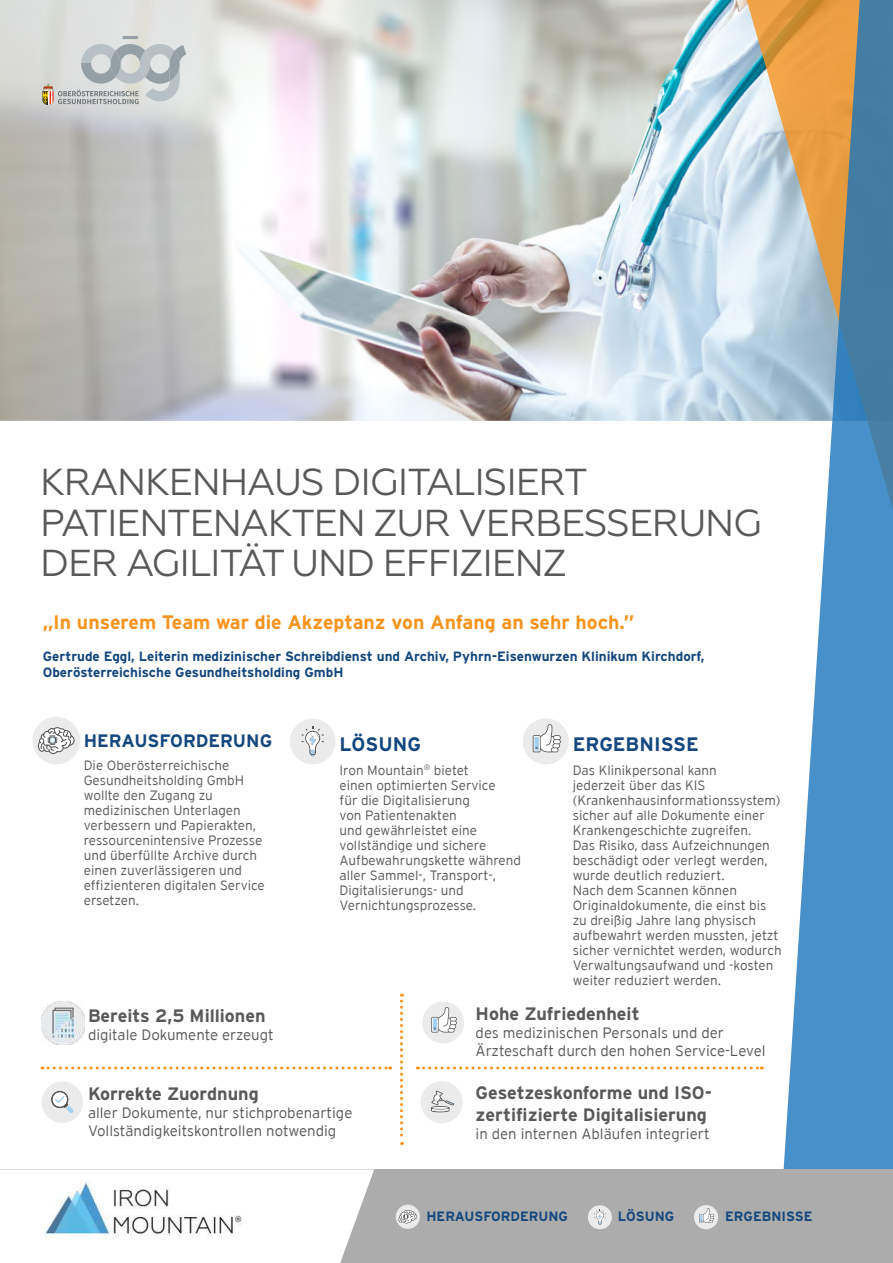
<style>
.page{position:relative;width:893px;height:1263px;background:#fff}
.page>*{position:absolute;margin:0;border:0;box-sizing:border-box;transform-origin:0 0}
.t1{font:37.5px/40.5px "Geometria";letter-spacing:-.03em;color:#58595b}
.t2{font:700 19.5px "Interstate";color:#f7941e}
.t3{font:700 19.5px "Interstate";color:#14477d}
.t4{font:700 18px/21.6px "Interstate";color:#58595b}
.t5{font:700 18px "Interstate";color:#14477d}
.t6{font:300 15px/18px "Interstate";color:#58595b}
.t7{font:300 13.5px/15px "Interstate";color:#58595b}
.t8{font:700 13.5px/16.5px "Interstate";color:#14477d}
</style>
<div class="page">
<img style="left:0;top:0;width:747px;height:421px">
<svg style="left:42px;top:1066px;width:349px;height:3px"></svg>
<svg style="left:400px;top:994px;width:3px;height:151px"></svg>
<svg style="left:417px;top:1066px;width:345px;height:3px"></svg>
<div style="left:421px;top:1081px;width:42px;height:42px;background:#ebebeb;border-radius:50%"></div>
<svg style="left:431px;top:1090px;width:23px;height:22px"></svg>
<div style="left:32px;top:717px;width:47px;height:47px;background:#ebebeb;border-radius:50%"></div>
<svg style="left:38px;top:727px;width:37px;height:27px"></svg>
<div style="left:290px;top:719px;width:46px;height:45px;background:#ebebeb;border-radius:50%"></div>
<svg style="left:301px;top:727px;width:23px;height:29px"></svg>
<div style="left:523px;top:718px;width:46px;height:46px;background:#ebebeb;border-radius:50%"></div>
<svg style="left:533px;top:724px;width:28px;height:28px"></svg>
<svg style="left:747px;top:0;width:30px;height:421px;background:#c8d3d3"></svg>
<svg style="left:777px;top:0;width:116px;height:1169px;fill:#4890c9"></svg>
<img style="left:42px;top:1001px;width:42px;height:43px">
<div style="left:422px;top:1002px;width:42px;height:41px;background:#ebebeb;border-radius:50%"></div>
<svg style="left:431px;top:1007px;width:26px;height:25px"></svg>
<div style="left:42px;top:1081px;width:41px;height:42px;background:#ebebeb;border-radius:50%"></div>
<svg style="left:51px;top:1091px;width:23px;height:22px"></svg>
<div style="left:0;top:1169px;width:893px;height:94px;background:#acacad"></div>
<div style="left:588px;top:1205px;width:24px;height:24px;background:#ebebeb;border-radius:50%"></div>
<svg style="left:594px;top:1209px;width:12px;height:16px"></svg>
<div style="left:694px;top:1205px;width:24px;height:24px;background:#ebebeb;border-radius:50%"></div>
<svg style="left:699px;top:1208px;width:15px;height:15px"></svg>
<div style="left:396px;top:1205px;width:24px;height:24px;background:#ebebeb;border-radius:50%"></div>
<svg style="left:399px;top:1210px;width:18px;height:13px"></svg>
<svg style="left:0;top:1169px;width:374px;height:94px;background:#f8f8f8"></svg>
<img style="left:45px;top:1180px;width:197px;height:60px">
<svg style="left:42px;top:36px;width:144px;height:69px;background:#c7caca"></svg>
<h1 class="t1" style="left:40px;top:462px;width:724px">KRANKENHAUS DIGITALISIERT<br>PATIENTENAKTEN ZUR VERBESSERUNG<br>DER AGILITÄT UND EFFIZIENZ</h1>
<h2 class="t2" style="left:43px;top:612px;width:593px">„In unserem Team war die Akzeptanz von Anfang an sehr hoch.”</h2>
<p class="t8" style="left:43px;top:648px;width:663px">Gertrude Eggl, Leiterin medizinischer Schreibdienst und Archiv, Pyhrn-Eisenwurzen Klinikum Kirchdorf,<br>Oberösterreichische Gesundheitsholding GmbH</p>
<h3 class="t5" style="left:84px;top:730px;width:190px">HERAUSFORDERUNG</h3>
<p class="t7" style="left:84px;top:758px;width:183px">Die Oberösterreichische<br>Gesundheitsholding GmbH wollte den Zugang zu medizinischen Unterlagen verbessern und Papierakten, ressourcenintensive Prozesse und überfüllte Archive durch einen zuverlässigeren und effizienteren digitalen Service ersetzen.</p>
<h2 class="t3" style="left:340px;top:733px;width:83px">LÖSUNG</h2>
<p class="t7" style="left:340px;top:762px;width:183px">Iron Mountain<sup>®</sup> bietet<br>einen optimierten Service<br>für die Digitalisierung<br>von Patientenakten<br>und gewährleistet eine vollständige und sichere<br>Aufbewahrungskette während aller Sammel-, Transport-,<br>Digitalisierungs- und<br>Vernichtungsprozesse.</p>
<h2 class="t3" style="left:573px;top:733px;width:128px">ERGEBNISSE</h2>
<p class="t7" style="left:573px;top:762px;width:210px">Das Klinikpersonal kann<br>jederzeit über das KIS (Krankenhausinformationssystem) sicher auf alle Dokumente einer<br>Krankengeschichte zugreifen.<br>Das Risiko, dass Aufzeichnungen beschädigt oder verlegt werden, wurde deutlich reduziert.<br>Nach dem Scannen können<br>Originaldokumente, die einst bis zu dreißig Jahre lang physisch aufbewahrt werden mussten, jetzt sicher vernichtet werden, wodurch<br>Verwaltungsaufwand und -kosten weiter reduziert werden.</p>
<h3 class="t4" style="left:88px;top:1005px;width:179px">Bereits 2,5 Millionen</h3>
<p class="t6" style="left:88px;top:1026px;width:187px">digitale Dokumente erzeugt</p>
<h3 class="t4" style="left:88px;top:1083px;width:172px">Korrekte Zuordnung</h3>
<p class="t6" style="left:88px;top:1104px;width:266px">aller Dokumente, nur stichprobenartige<br>Vollständigkeitskontrollen notwendig</p>
<h3 class="t4" style="left:476px;top:1003px;width:165px">Hohe Zufriedenheit</h3>
<p class="t6" style="left:476px;top:1024px;width:291px">des medizinischen Personals und der<br>Ärzteschaft durch den hohen Service-Level</p>
<h3 class="t4" style="left:476px;top:1082px;width:238px">Gesetzeskonforme und ISO&shy;zertifizierte Digitalisierung</h3>
<p class="t6" style="left:476px;top:1124px;width:235px">in den internen Abläufen integriert</p>
<p class="t8" style="left:426px;top:1208px;width:143px">HERAUSFORDERUNG</p>
<p class="t8" style="left:618px;top:1208px;width:58px">LÖSUNG</p>
<p class="t8" style="left:725px;top:1208px;width:89px">ERGEBNISSE</p>
</div>
